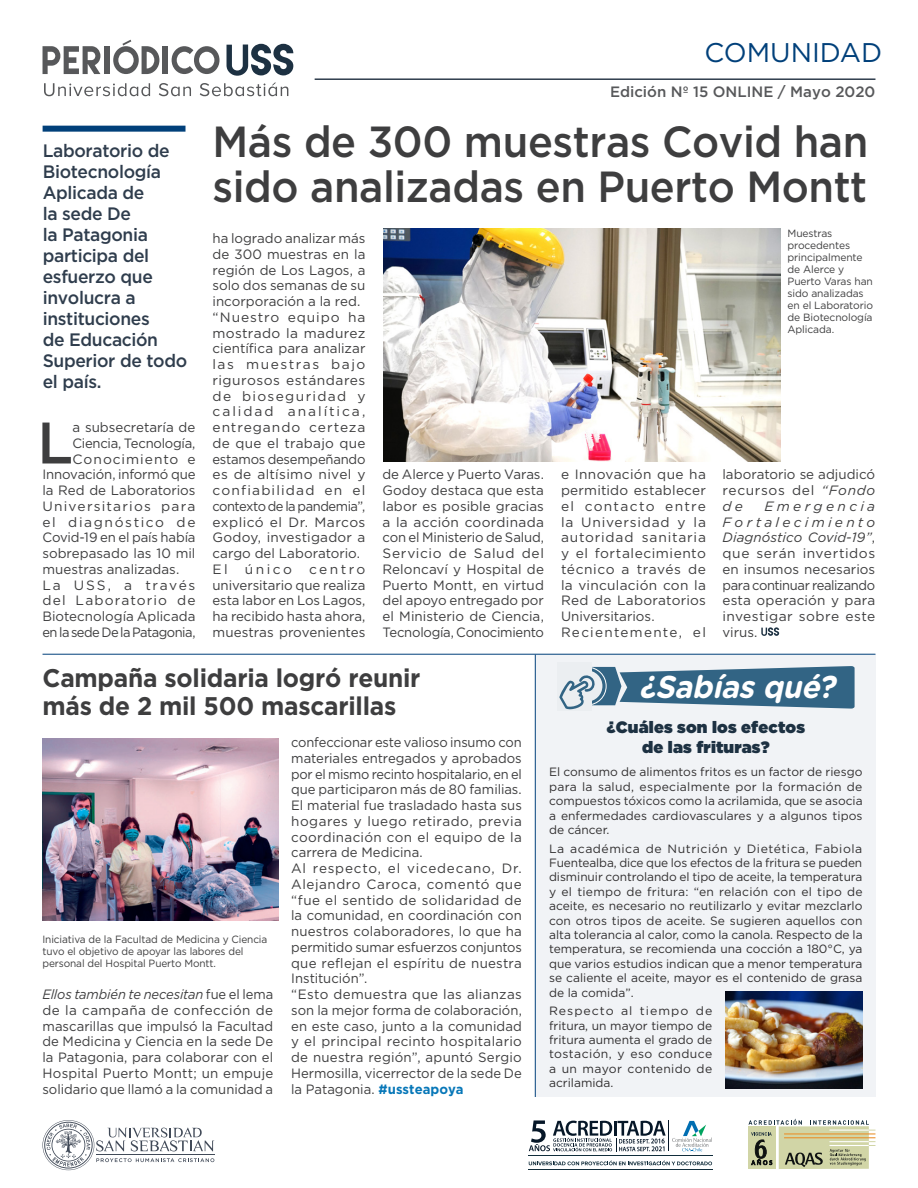
<style>
.page{position:relative;width:918px;height:1188px;background:#fff}
.page>*{position:absolute;margin:0;border:0;box-sizing:border-box;transform-origin:0 0}
.TXT_CENTRAL{font:500 58.5px "Gotham";color:#3e3e3f}
.TIT_N1{font:500 43.5px/45px "Gotham";letter-spacing:-.01em;color:#3e3e3f;scale:.95 1}
.t1{font:italic 700 31.65px "Gotham Rounded";color:#fff;scale:.96 1}
.t2{font:27px "Gotham";color:#01407a}
.TITULO_N2{font:700 25.5px/28.5px "Gotham";letter-spacing:-.01em;color:#3e3e3f;scale:.96 1}
.BAJADA_OK{font:500 18px/21px "Gotham";letter-spacing:-.02em;color:#2f3d4d}
.TITULO_sabias_ke{font:900 16.5px/19.5px "Gotham";letter-spacing:.01em;color:#1d3142;text-align:center}
.t3{font:500 15px "Gotham";color:#57585a}
.TXT_CENTRAL-2{font:13.5px/15.8px "Gotham";letter-spacing:.005em;color:#3e3e3f;text-align:justify}
.TXT_CENTRAL-3{font:13.5px/15.8px "Gotham";letter-spacing:.005em;color:#3e3e3f;text-align:justify;scale:.96 1}
.TXT_CENTRAL-4{font:13.5px "Gotham";letter-spacing:-.02em;color:#3e3e3f}
.TXT_CENTRAL-5{font:13.5px "Gotham";letter-spacing:.085em;color:#3e3e3f}
.TXT_CENTRAL-6{font:13.5px "Gotham";letter-spacing:.095em;color:#3e3e3f}
.TXT_CENTRAL-7{font:13.5px "Gotham";letter-spacing:.12em;color:#3e3e3f}
.TXT_CENTRAL-8{font:13.5px "Gotham";letter-spacing:.07em;color:#3e3e3f}
.TXT_sabias_ke{font:12px/14.4px "Gotham";color:#312f30;text-align:justify}
.LEC_DE_FOTO{font:10.5px/12px "Gotham";letter-spacing:-.01em;color:#3e3e3f}
.LEC_DE_FOTO-2{font:10.5px/12px "Gotham";letter-spacing:-.01em;color:#3e3e3f;scale:.96 1}
.s1{font-style:italic}
.s2{font-weight:700;color:#0777b8}
</style>
<div class="page">
<svg style="left:227px;top:44px;width:66px;height:32px"></svg>
<svg style="left:43px;top:46px;width:57px;height:28px"></svg>
<div style="left:104px;top:46px;width:5px;height:28px;background:#57585a"></div>
<div style="left:162px;top:46px;width:6px;height:28px;background:#57585a"></div>
<svg style="left:172px;top:46px;width:48px;height:28px"></svg>
<svg style="left:113px;top:40px;width:46px;height:34px"></svg>
<svg style="left:44px;top:83px;width:244px;height:13px"></svg>
<hr style="left:315px;top:78px;width:560px;height:2px;background:#2f3d4d">
<svg style="left:672px;top:1121px;width:40px;height:30px"></svg>
<hr style="left:669px;top:1120px;width:1px;height:31px;background:#061728">
<svg style="left:529px;top:1120px;width:137px;height:32px"></svg>
<svg style="left:529px;top:1160px;width:183px;height:5px"></svg>
<hr style="left:528px;top:1169px;width:184px;height:1px;background:#112d3b">
<hr style="left:528px;top:1156px;width:184px;height:1px;background:#112d3b">
<div style="left:748px;top:1126px;width:28px;height:43px;background:#d1d5a6"></div>
<div style="left:779px;top:1126px;width:90px;height:43px;background:#d1d5a6"></div>
<svg style="left:785px;top:1153px;width:38px;height:14px"></svg>
<hr style="left:784px;top:1133px;width:91px;height:1px;background:#ea8d27">
<hr style="left:784px;top:1137px;width:91px;height:1px;background:#ea8d27">
<hr style="left:829px;top:1141px;width:40px;height:1px;background:#fff">
<hr style="left:829px;top:1145px;width:40px;height:1px;background:#fff">
<svg style="left:830px;top:1141px;width:45px;height:25px"></svg>
<svg style="left:751px;top:1132px;width:21px;height:34px"></svg>
<svg style="left:748px;top:1119px;width:54px;height:6px"></svg>
<svg style="left:810px;top:1120px;width:65px;height:11px"></svg>
<svg style="left:43px;top:1120px;width:171px;height:50px"></svg>
<div style="left:536px;top:654px;width:339px;height:443px;background:#f1f3f6"></div>
<hr style="left:535px;top:655px;width:1px;height:442px;background:#01407a">
<hr style="left:43px;top:654px;width:832px;height:1px;background:#01407a">
<div style="left:557px;top:662px;width:34px;height:49px;background:#ebeef1"></div>
<svg style="left:559px;top:666px;width:296px;height:43px"></svg>
<div style="left:43px;top:126px;width:143px;height:6px;background:#01407a"></div>
<img style="left:725px;top:991px;width:137px;height:97px">
<img style="left:43px;top:738px;width:236px;height:182px">
<img style="left:383px;top:228px;width:398px;height:233px">
<svg style="left:761px;top:627px;width:18px;height:9px"></svg>
<h3 class="t2" style="left:705px;top:35px;width:179px">COMUNIDAD</h3>
<p class="BAJADA_OK" style="left:43px;top:140px;width:146px">Laboratorio de<br>Biotecnología<br>Aplicada de<br>la sede De<br>la Patagonia participa del esfuerzo que involucra a instituciones<br>de Educación<br>Superior de todo el país.</p>
<p class="TXT_CENTRAL" style="left:37px;top:410px;width:37px">L</p>
<p class="TXT_CENTRAL-2" style="left:72px;top:419px;width:125px">a subsecretaría de</p>
<p class="TXT_CENTRAL-4" style="left:72px;top:434px;width:125px">Ciencia, Tecnología,</p>
<p class="TXT_CENTRAL-8" style="left:72px;top:450px;width:125px">Conocimiento e</p>
<p class="TXT_CENTRAL-2" style="left:42px;top:466px;width:155px">Innovación, informó que</p>
<p class="TXT_CENTRAL-2" style="left:42px;top:482px;width:155px">la Red de Laboratorios</p>
<p class="TXT_CENTRAL-5" style="left:42px;top:497px;width:155px">Universitarios para</p>
<p class="TXT_CENTRAL-7" style="left:42px;top:513px;width:155px">el diagnóstico de</p>
<p class="TXT_CENTRAL-2" style="left:42px;top:529px;width:155px">Covid-19 en el país había</p>
<p class="TXT_CENTRAL-2" style="left:42px;top:545px;width:155px">sobrepasado las 10 mil</p>
<p class="TXT_CENTRAL-2" style="left:42px;top:561px;width:139px">muestras analizadas.</p>
<p class="TXT_CENTRAL-2" style="left:42px;top:577px;width:155px">La USS, a través del Laboratorio de Biotecnología Aplicada en la sede De la Patagonia,</p>
<p class="t3" style="left:610px;top:83px;width:267px">Edición Nº 15 ONLINE / Mayo 2020</p>
<p class="TIT_N1" style="left:213px;top:119px;width:692px">Más de 300 muestras Covid han sido analizadas en Puerto Montt</p>
<p class="TXT_CENTRAL-2" style="left:213px;top:230px;width:155px">ha logrado analizar más de 300 muestras en la región de Los Lagos, a solo dos semanas de su incorporación a la red.</p>
<p class="TXT_CENTRAL-2" style="left:213px;top:309px;width:155px">“Nuestro equipo ha mostrado la madurez científica para analizar las muestras bajo rigurosos estándares de bioseguridad y calidad analítica, entregando certeza de que el trabajo que estamos desempeñando es de altísimo nivel y confiabilidad en el contexto de la pandemia”, explicó el Dr. Marcos Godoy, investigador a cargo del Laboratorio.</p>
<p class="TXT_CENTRAL-2" style="left:213px;top:561px;width:17px">El</p>
<p class="TXT_CENTRAL-2" style="left:245px;top:561px;width:49px">único</p>
<p class="TXT_CENTRAL-2" style="left:213px;top:561px;width:154px;text-indent:97px">centro universitario que realiza esta labor en Los Lagos, ha recibido hasta ahora, muestras provenientes</p>
<p class="LEC_DE_FOTO" style="left:788px;top:227px;width:87px">Muestras procedentes principalmente de Alerce y<br>Puerto Varas han sido analizadas en el Laboratorio de Biotecnología<br>Aplicada.</p>
<p class="TXT_CENTRAL-2" style="left:383px;top:466px;width:163px">de Alerce y Puerto Varas.<br>Godoy destaca que esta labor es posible gracias a la acción coordinada con el Ministerio de Salud, Servicio de Salud del Reloncaví y Hospital de Puerto Montt, en virtud del apoyo entregado por el Ministerio de Ciencia, Tecnología, Conocimiento</p>
<p class="TXT_CENTRAL-2" style="left:561px;top:466px;width:147px">e Innovación que ha permitido establecer el contacto entre la Universidad y la autoridad sanitaria y el fortalecimiento técnico a través de la vinculación con la Red de Laboratorios Universitarios.</p>
<p class="TXT_CENTRAL-6" style="left:561px;top:623px;width:146px">Recientemente, el</p>
<p class="TXT_CENTRAL-2" style="left:722px;top:466px;width:154px">laboratorio se adjudicó recursos del <span class="s1">“Fondo de</span></p>
<p class="TXT_CENTRAL-2" style="left:722px;top:498px;width:154px;text-indent:42px"><span class="s1">Emergencia Fortalecimiento Diagnóstico Covid-19”</span>, que serán invertidos en insumos necesarios para continuar realizando esta operación y para investigar sobre este virus.</p>
<p class="TITULO_N2" style="left:43px;top:663px;width:395px">Campaña solidaria logró reunir más de 2 mil 500 mascarillas</p>
<p class="LEC_DE_FOTO-2" style="left:42px;top:933px;width:236px">Iniciativa de la Facultad de Medicina y Ciencia tuvo el objetivo de apoyar las labores del personal del Hospital Puerto Montt.</p>
<p class="TXT_CENTRAL-3" style="left:43px;top:986px;width:242px"><span class="s1">Ellos también te necesitan</span> fue el lema de la campaña de confección de mascarillas que impulsó la Facultad de Medicina y Ciencia en la sede De la Patagonia, para colaborar con el Hospital Puerto Montt; un empuje solidario que llamó a la comunidad a</p>
<p class="TXT_CENTRAL-3" style="left:291px;top:734px;width:242px">confeccionar este valioso insumo con materiales entregados y aprobados por el mismo recinto hospitalario, en el que participaron más de 80 familias.</p>
<p class="TXT_CENTRAL-2" style="left:291px;top:797px;width:232px">El material fue trasladado hasta sus hogares y luego retirado, previa coordinación con el equipo de la carrera de Medicina.</p>
<p class="TXT_CENTRAL-2" style="left:291px;top:860px;width:232px">Al respecto, el vicedecano, Dr.<br>Alejandro Caroca, comentó que “fue el sentido de solidaridad de la comunidad, en coordinación con nuestros colaboradores, lo que ha permitido sumar esfuerzos conjuntos que reflejan el espíritu de nuestra Institución”.</p>
<p class="TXT_CENTRAL-2" style="left:291px;top:986px;width:232px">“Esto demuestra que las alianzas son la mejor forma de colaboración, en este caso, junto a la comunidad y el principal recinto hospitalario de nuestra región”, apuntó Sergio Hermosilla, vicerrector de la sede De la Patagonia. <span class="s2">#ussteapoya</span></p>
<p class="t1" style="left:639px;top:663px;width:215px">¿Sabíasqué?</p>
<p class="TITULO_sabias_ke" style="left:607px;top:717px;width:200px">¿Cuáles son los efectos de las frituras?</p>
<p class="TXT_sabias_ke" style="left:549px;top:765px;width:315px">El consumo de alimentos fritos es un factor de riesgo para la salud, especialmente por la formación de compuestos tóxicos como la acrilamida, que se asocia a enfermedades cardiovasculares y a algunos tipos de cáncer.</p>
<p class="TXT_sabias_ke" style="left:549px;top:841px;width:315px">La académica de Nutrición y Dietética, Fabiola Fuentealba, dice que los efectos de la fritura se pueden disminuir controlando el tipo de aceite, la temperatura y el tiempo de fritura: “en relación con el tipo de aceite, es necesario no reutilizarlo y evitar mezclarlo con otros tipos de aceite. Se sugieren aquellos con alta tolerancia al calor, como la canola. Respecto de la temperatura, se recomienda una cocción a 180°C, ya que varios estudios indican que a menor temperatura se caliente el aceite, mayor es el contenido de grasa de la comida”.</p>
<p class="TXT_sabias_ke" style="left:549px;top:1004px;width:165px">Respecto al tiempo de fritura, un mayor tiempo de fritura aumenta el grado de tostación, y eso conduce a un mayor contenido de acrilamida.</p>
</div>
